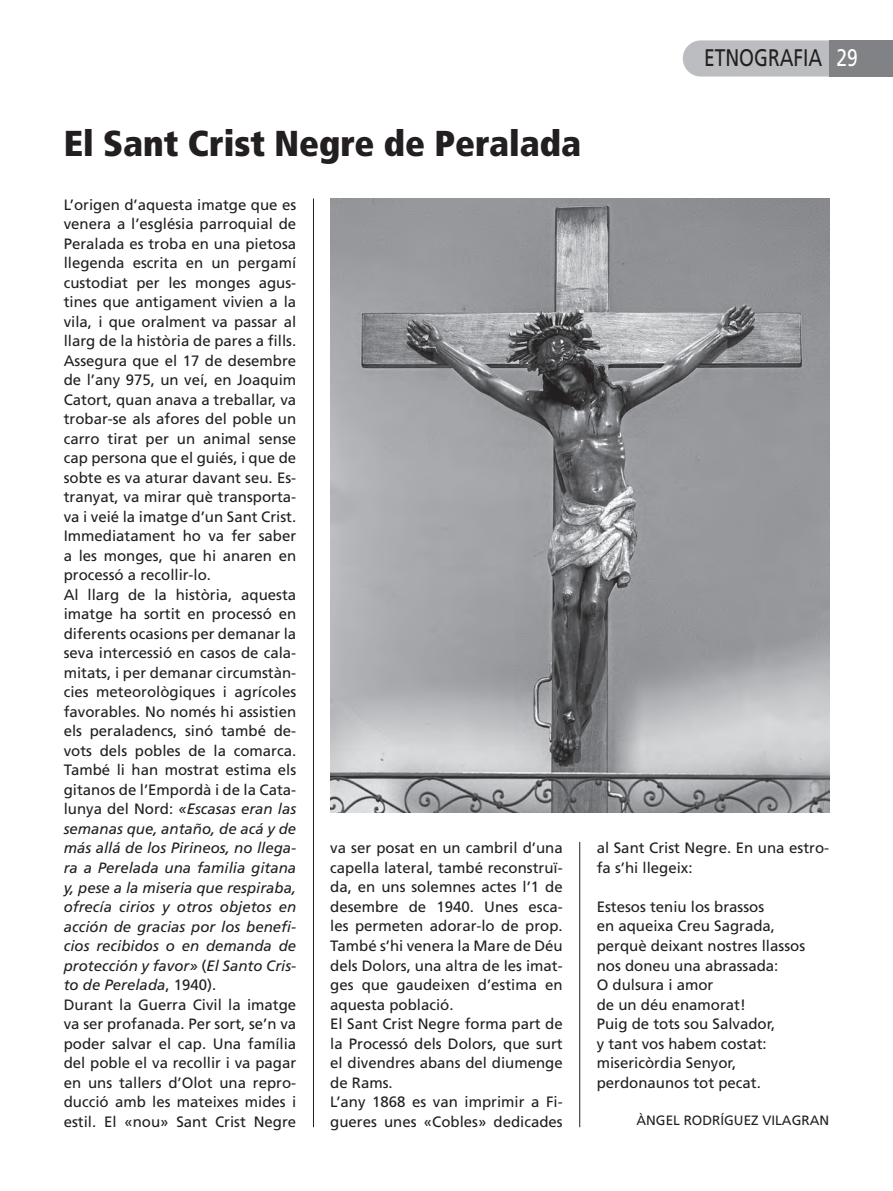
<style>
.page{position:relative;width:893px;height:1191px;background:#fff}
.page>*{position:absolute;margin:0;border:0;box-sizing:border-box;transform-origin:0 0}
.t1{font:900 condensed 36px "Frutiger";color:#231f20}
.t2{font:24px "Frutiger";color:#231f20;scale:.8 1}
.t3{font:15px/19.5px "Frutiger";color:#231f20}
.t4{font:13.5px "Frutiger";color:#231f20}
.s1{color:#fff}
.s2{font-style:italic}
</style>
<div class="page">
<svg style="left:683px;top:40px;width:146px;height:37px"></svg>
<div style="left:829px;top:40px;width:64px;height:37px;background:#808285"></div>
<img style="left:330px;top:198px;width:499px;height:614px">
<hr style="left:579px;top:842px;width:1px;height:285px;background:#231f20">
<hr style="left:313px;top:198px;width:1px;height:929px;background:#231f20">
<h2 class="t2" style="left:704px;top:44px;width:194px">ETNOGRAFIA <span class="s1">29</span></h2>
<h1 class="t1" style="left:64px;top:122px;width:519px">El Sant Crist Negre de Peralada</h1>
<p class="t3" style="left:64px;top:195px;width:234px">L’origen d’aquesta imatge que es venera a l’església parroquial de<br>Peralada es troba en una pietosa llegenda escrita en un pergamí custodiat per les monges agus&shy;tines que antigament vivien a la vila, i que oralment va passar al llarg de la història de pares a fills.<br>Assegura que el 17 de desembre de l’any 975, un veí, en Joaquim<br>Catort, quan anava a treballar, va trobar-se als afores del poble un carro tirat per un animal sense cap persona que el guiés, i que de sobte es va aturar davant seu. Es&shy;tranyat, va mirar què transporta&shy;va i veié la imatge d’un Sant Crist.<br>Immediatament ho va fer saber a les monges, que hi anaren en processó a recollir-lo.<br>Al llarg de la història, aquesta imatge ha sortit en processó en diferents ocasions per demanar la seva intercessió en casos de cala&shy;mitats, i per demanar circumstàn&shy;cies meteorològiques i agrícoles favorables. No només hi assistien els peraladencs, sinó també de&shy;vots dels pobles de la comarca.<br>També li han mostrat estima els gitanos de l’Empordà i de la Cata&shy;lunya del Nord: <span class="s2">«Escasas eran las semanas que, antaño, de acá y de más allá de los Pirineos, no llega&shy;ra a Perelada una familia gitana y, pese a la miseria que respiraba, ofrecía cirios y otros objetos en acción de gracias por los benefi&shy;cios recibidos o en demanda de protección y favor»</span> (<span class="s2">El Santo Cris&shy;to de Perelada</span>, 1940).<br>Durant la Guerra Civil la imatge va ser profanada. Per sort, se’n va poder salvar el cap. Una família del poble el va recollir i va pagar en uns tallers d’Olot una repro&shy;ducció amb les mateixes mides i estil. El «nou» Sant Crist Negre</p>
<p class="t3" style="left:330px;top:838px;width:234px">va ser posat en un cambril d’una capella lateral, també reconstruï&shy;da, en uns solemnes actes l’1 de desembre de 1940. Unes esca&shy;les permeten adorar-lo de prop.<br>També s’hi venera la Mare de Déu dels Dolors, una altra de les imat&shy;ges que gaudeixen d’estima en aquesta població.<br>El Sant Crist Negre forma part de la Processó dels Dolors, que surt el divendres abans del diumenge de Rams.<br>L’any 1868 es van imprimir a Fi&shy;gueres unes «Cobles» dedicades</p>
<p class="t3" style="left:597px;top:838px;width:234px">al Sant Crist Negre. En una estro&shy;fa s’hi llegeix:</p>
<p class="t3" style="left:597px;top:897px;width:210px">Estesos teniu los brassos<br>en aqueixa Creu Sagrada, perquè deixant nostres llassos nos doneu una abrassada:<br>O dulsura i amor<br>de un déu enamorat!<br>Puig de tots sou Salvador,<br>y tant vos habem costat: misericòrdia Senyor, perdonaunos tot pecat.</p>
<p class="t4" style="left:636px;top:1112px;width:194px">ÀNGEL RODRÍGUEZ VILAGRAN</p>
</div>
